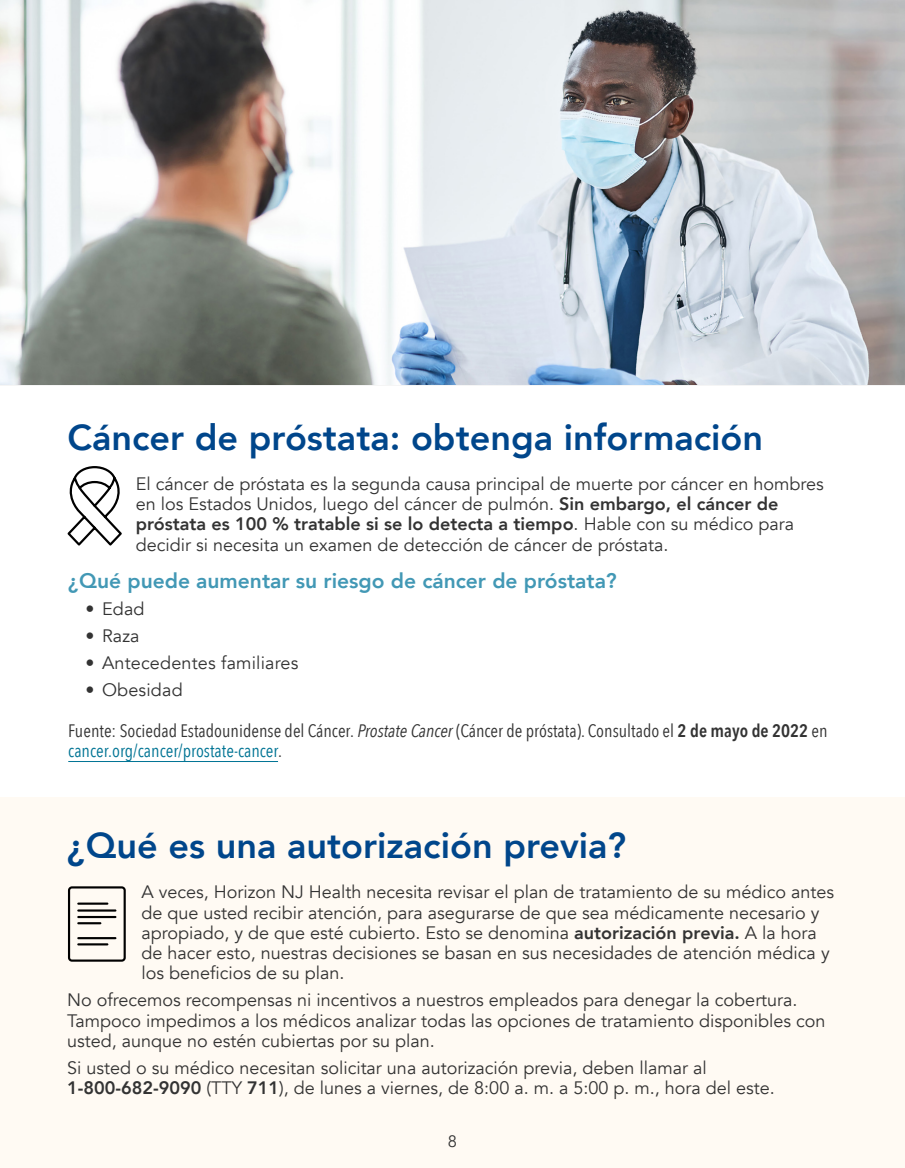
<style>
.page{position:relative;width:905px;height:1168px;background:#fff}
.page>*{position:absolute;margin:0;border:0;box-sizing:border-box;transform-origin:0 0}
.Headline1__H1{font:800 36px "Avenir";color:#00468b}
.Headline2__H2{font:800 36px "Avenir";color:#00468b}
.Subhead__Teal{font:800 21px "Avenir";color:#4298b5}
.Body_Text{font:18px/20.2px "Avenir";color:#333}
.Source_Text{font:18px/20.2px "Avenir Next Condensed";color:#333}
.Bulleted_Text{font:18px "Avenir";letter-spacing:.01em;color:#333}
.t1{font:16.5px "Avenir";color:#333}
.s1{font-weight:800}
.s2{font-style:italic}
.s3{font-weight:600}
.s4{color:#007494}
</style>
<div class="page">
<div style="left:0;top:798px;width:904px;height:370px;background:#fffaf3"></div>
<hr style="left:68px;top:761px;width:210px;height:1px;background:#007494">
<img style="left:0;top:0;width:904px;height:384px">
<svg style="left:68px;top:466px;width:54px;height:80px"></svg>
<div style="left:68px;top:886px;width:58px;height:75px;border:2px solid #000;border-radius:3px"></div>
<hr style="left:78px;top:902px;width:29px;height:3px;background:#000">
<hr style="left:78px;top:916px;width:37px;height:2px;background:#000">
<hr style="left:78px;top:922px;width:22px;height:2px;background:#000">
<hr style="left:78px;top:937px;width:37px;height:2px;background:#000">
<hr style="left:78px;top:943px;width:29px;height:2px;background:#000">
<hr style="left:78px;top:909px;width:37px;height:2px;background:#000">
<h1 class="Headline1__H1" style="left:68px;top:409px;width:697px">Cáncer de próstata: obtenga información</h1>
<p class="Body_Text" style="left:136px;top:474px;width:689px">El cáncer de próstata es la segunda causa principal de muerte por cáncer en hombres en los Estados Unidos, luego del cáncer de pulmón. <span class="s1">Sin embargo, el cáncer de próstata es 100 % tratable si se lo detecta a tiempo</span>. Hable con su médico para decidir si necesita un examen de detección de cáncer de próstata.</p>
<h2 class="Subhead__Teal" style="left:68px;top:564px;width:550px">¿Qué puede aumentar su riesgo de cáncer de próstata?</h2>
<p class="Bulleted_Text" style="left:86px;top:598px;width:61px">• Edad</p>
<p class="Bulleted_Text" style="left:86px;top:625px;width:56px">• Raza</p>
<p class="Bulleted_Text" style="left:86px;top:652px;width:214px">• Antecedentes familiares</p>
<p class="Bulleted_Text" style="left:86px;top:679px;width:99px">• Obesidad</p>
<p class="Source_Text" style="left:68px;top:719px;width:760px">Fuente: Sociedad Estadounidense del Cáncer. <span class="s2">Prostate Cancer</span> (Cáncer de próstata). Consultado el <span class="s3">2 de mayo de 2022</span> en <span class="s4">cancer.org/cancer/prostate-cancer</span>.</p>
<h2 class="Headline2__H2" style="left:67px;top:818px;width:560px">¿Qué es una autorización previa?</h2>
<p class="Body_Text" style="left:141px;top:882px;width:694px">A veces, Horizon NJ Health necesita revisar el plan de tratamiento de su médico antes de que usted recibir atención, para asegurarse de que sea médicamente necesario y apropiado, y de que esté cubierto. Esto se denomina <span class="s1">autorización previa.</span> A la hora de hacer esto, nuestras decisiones se basan en sus necesidades de atención médica y los beneficios de su plan.</p>
<p class="Body_Text" style="left:67px;top:990px;width:760px">No ofrecemos recompensas ni incentivos a nuestros empleados para denegar la cobertura.<br>Tampoco impedimos a los médicos analizar todas las opciones de tratamiento disponibles con usted, aunque no estén cubiertas por su plan.</p>
<p class="Body_Text" style="left:67px;top:1058px;width:709px">Si usted o su médico necesitan solicitar una autorización previa, deben llamar al<br><span class="s1">1-800-682-9090</span> (TTY <span class="s1">711</span>), de lunes a viernes, de 8:00 a. m. a 5:00 p. m., hora del este.</p>
<p class="t1" style="left:448px;top:1132px;width:11px">8</p>
</div>
